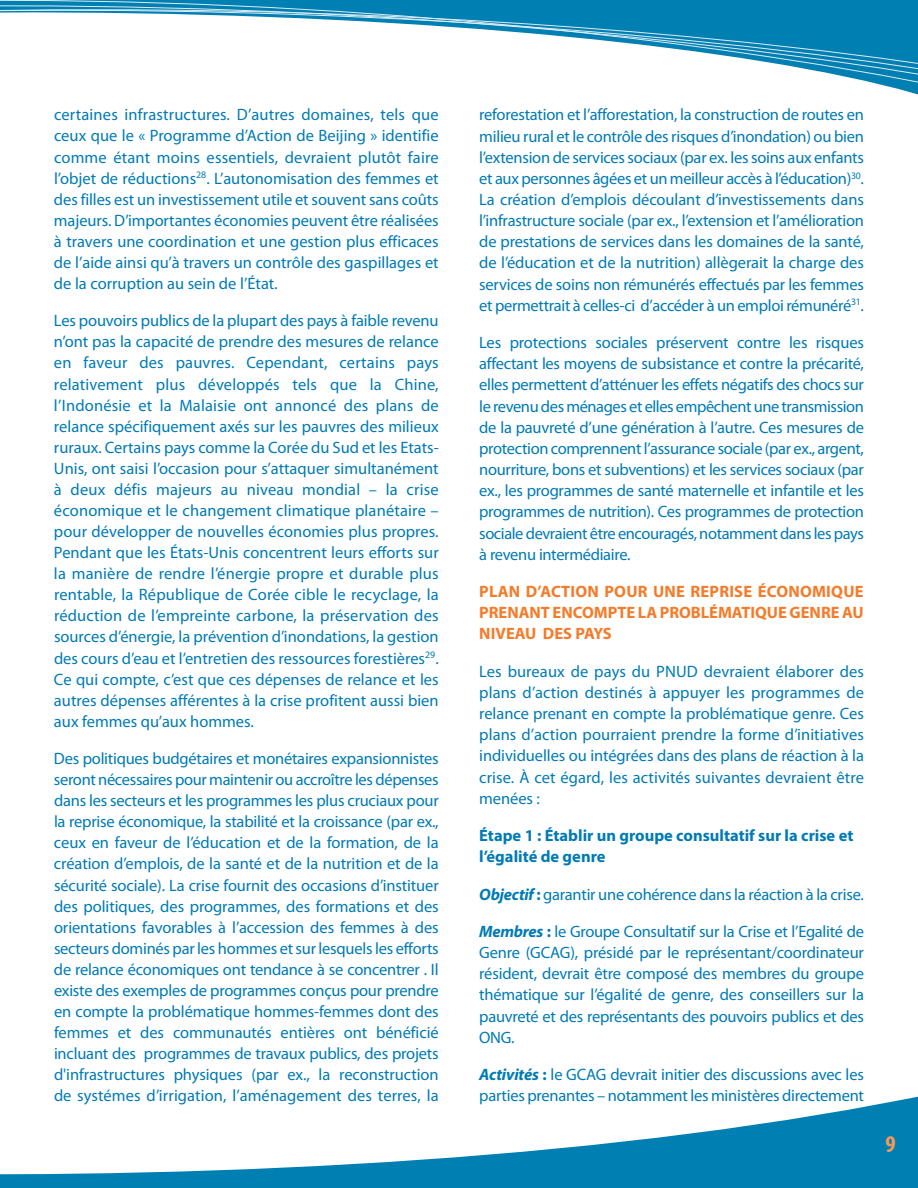
<style>
.page{position:relative;width:918px;height:1188px;background:#fff}
.page>*{position:absolute;margin:0;border:0;box-sizing:border-box;transform-origin:0 0}
.t1{font:700 condensed 24px "Myriad Pro";color:#f79958}
.t2{font:16.5px/21.1px "Myriad Pro";letter-spacing:-.015em;color:#007ab6;text-align:justify}
.t3{font:700 16.5px/21.1px "Myriad Pro";color:#f47b2a;text-align:justify}
.t4{font:700 16.5px/21.1px "Myriad Pro";color:#007ab6}
.s1{font-weight:700;font-style:italic}
.s2{font-weight:700}
</style>
<div class="page">
<svg style="left:0;top:1096px;width:918px;height:92px"></svg>
<svg style="left:0;top:0;width:918px;height:84px"></svg>
<p class="t2" style="left:54px;top:106px;width:386px">certaines infrastructures. D’autres domaines, tels que ceux que le « Programme d’Action de Beijing » identifie comme étant moins essentiels, devraient plutôt faire l’objet de réductions<sup>28</sup>. L’autonomisation des femmes et des filles est un investissement utile et souvent sans coûts majeurs. D’importantes économies peuvent être réalisées à travers une coordination et une gestion plus efficaces de l’aide ainsi qu’à travers un contrôle des gaspillages et de la corruption au sein de l’État.</p>
<p class="t2" style="left:54px;top:311px;width:386px">Les pouvoirs publics de la plupart des pays à faible revenu n’ont pas la capacité de prendre des mesures de relance en faveur des pauvres. Cependant, certains pays relativement plus développés tels que la Chine, l’Indonésie et la Malaisie ont annoncé des plans de relance spécifiquement axés sur les pauvres des milieux ruraux. Certains pays comme la Corée du Sud et les Etats-Unis, ont saisi l’occasion pour s’attaquer simultanément à deux défis majeurs au niveau mondial – la crise économique et le changement climatique planétaire – pour développer de nouvelles économies plus propres.<br>Pendant que les États-Unis concentrent leurs efforts sur la manière de rendre l’énergie propre et durable plus rentable, la République de Corée cible le recyclage, la réduction de l’empreinte carbone, la préservation des sources d’énergie, la prévention d’inondations, la gestion des cours d’eau et l’entretien des ressources forestières<sup>29</sup>.<br>Ce qui compte, c’est que ces dépenses de relance et les autres dépenses afférentes à la crise profitent aussi bien aux femmes qu’aux hommes.</p>
<p class="t2" style="left:54px;top:749px;width:386px">Des politiques budgétaires et monétaires expansionnistes seront nécessaires pour maintenir ou accroître les dépenses dans les secteurs et les programmes les plus cruciaux pour la reprise économique, la stabilité et la croissance (par ex., ceux en faveur de l’éducation et de la formation, de la création d’emplois, de la santé et de la nutrition et de la sécurité sociale). La crise fournit des occasions d’instituer des politiques, des programmes, des formations et des orientations favorables à l’accession des femmes à des secteurs dominés par les hommes et sur lesquels les efforts de relance économiques ont tendance à se concentrer . Il existe des exemples de programmes conçus pour prendre en compte la problématique hommes-femmes dont des femmes et des communautés entières ont bénéficié incluant des programmes de travaux publics, des projets d'infrastructures physiques (par ex., la reconstruction de systémes d’irrigation, l’aménagement des terres, la</p>
<p class="t2" style="left:479px;top:106px;width:386px">reforestation et l’afforestation, la construction de routes en milieu rural et le contrôle des risques d’inondation) ou bien l’extension de services sociaux (par ex. les soins aux enfants et aux personnes âgées et un meilleur accès à l’éducation)<sup>30</sup>.<br>La création d’emplois découlant d’investissements dans l’infrastructure sociale (par ex., l’extension et l’amélioration de prestations de services dans les domaines de la santé, de l’éducation et de la nutrition) allègerait la charge des services de soins non rémunérés effectués par les femmes et permettrait à celles-ci d’accéder à un emploi rémunéré<sup>31</sup>.</p>
<p class="t2" style="left:479px;top:333px;width:386px">Les protections sociales préservent contre les risques affectant les moyens de subsistance et contre la précarité, elles permettent d’atténuer les effets négatifs des chocs sur le revenu des ménages et elles empêchent une transmission de la pauvreté d’une génération à l’autre. Ces mesures de protection comprennent l’assurance sociale (par ex., argent, nourriture, bons et subventions) et les services sociaux (par ex., les programmes de santé maternelle et infantile et les programmes de nutrition). Ces programmes de protection sociale devraient être encouragés, notamment dans les pays à revenu intermédiaire.</p>
<p class="t3" style="left:479px;top:582px;width:386px">PLAN D’ACTION POUR UNE REPRISE ÉCONOMIQUE PRENANT ENCOMPTE LA PROBLÉMATIQUE GENRE AU NIVEAU DES PAYS</p>
<p class="t2" style="left:479px;top:662px;width:386px">Les bureaux de pays du PNUD devraient élaborer des plans d’action destinés à appuyer les programmes de relance prenant en compte la problématique genre. Ces plans d’action pourraient prendre la forme d’initiatives individuelles ou intégrées dans des plans de réaction à la crise. À cet égard, les activités suivantes devraient être menées :</p>
<p class="t4" style="left:479px;top:826px;width:376px">Étape 1 : Établir un groupe consultatif sur la crise et l’égalité de genre</p>
<p class="t2" style="left:479px;top:885px;width:386px"><span class="s1">Objectif</span><span class="s2">:</span> garantir une cohérence dans la réaction à la crise.</p>
<p class="t2" style="left:479px;top:922px;width:386px"><span class="s1">Membres</span> <span class="s2">:</span> le Groupe Consultatif sur la Crise et l’Egalité de Genre (GCAG), présidé par le représentant/coordinateur résident, devrait être composé des membres du groupe thématique sur l’égalité de genre, des conseillers sur la pauvreté et des représentants des pouvoirs publics et des ONG.</p>
<p class="t2" style="left:479px;top:1065px;width:386px"><span class="s1">Activités</span> <span class="s2">:</span> le GCAG devrait initier des discussions avec les parties prenantes – notamment les ministères directement</p>
<h1 class="t1" style="left:886px;top:1136px;width:12px">9</h1>
</div>
